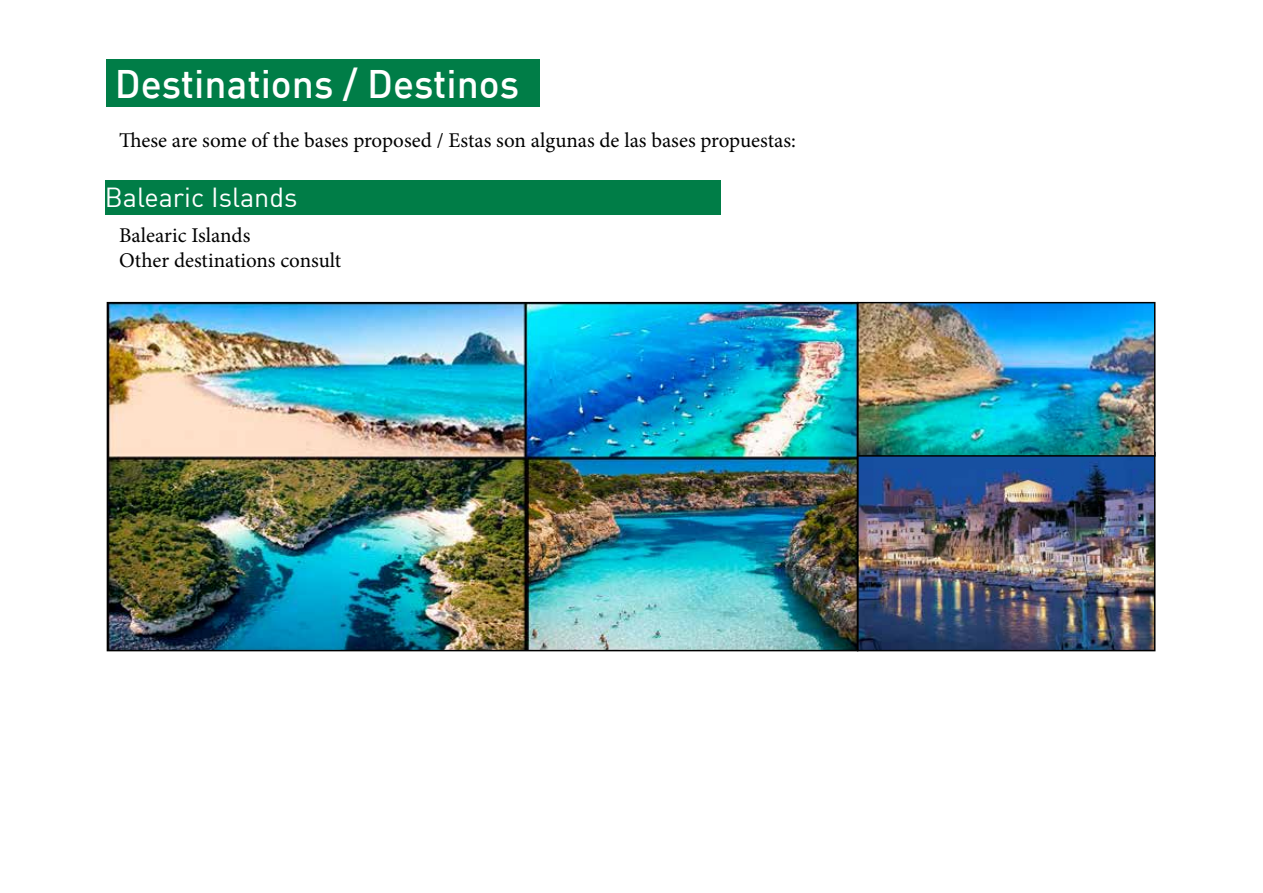
<style>
.page{position:relative;width:1263px;height:893px;background:#fff}
.page>*{position:absolute;margin:0;border:0;box-sizing:border-box;transform-origin:0 0}
.t1{font:500 39px "DIN";color:#fff}
.t2{font:27px "DIN";color:#fff}
.t3{font:21px/25.2px "Minion Pro";color:#000}
</style>
<div class="page">
<div style="left:105px;top:181px;width:616px;height:34px;background:#007d47"></div>
<div style="left:106px;top:59px;width:434px;height:47px;background:#007d47"></div>
<img style="left:860px;top:457px;width:292px;height:191px">
<div style="left:857px;top:452px;width:298px;height:199px;border:2px solid #000"></div>
<img style="left:860px;top:305px;width:292px;height:149px">
<div style="left:857px;top:302px;width:298px;height:155px;border:2px solid #000"></div>
<img style="left:110px;top:305px;width:745px;height:343px">
<div style="left:107px;top:302px;width:751px;height:349px;border:2px solid #000"></div>
<h1 class="t1" style="left:115px;top:59px;width:406px">Destinations / Destinos</h1>
<p class="t3" style="left:119px;top:128px;width:678px">These are some of the bases proposed / Estas son algunas de las bases propuestas:</p>
<p class="t2" style="left:105px;top:181px;width:194px">Balearic Islands</p>
<p class="t3" style="left:119px;top:223px;width:224px">Balearic Islands<br>Other destinations consult</p>
</div>
